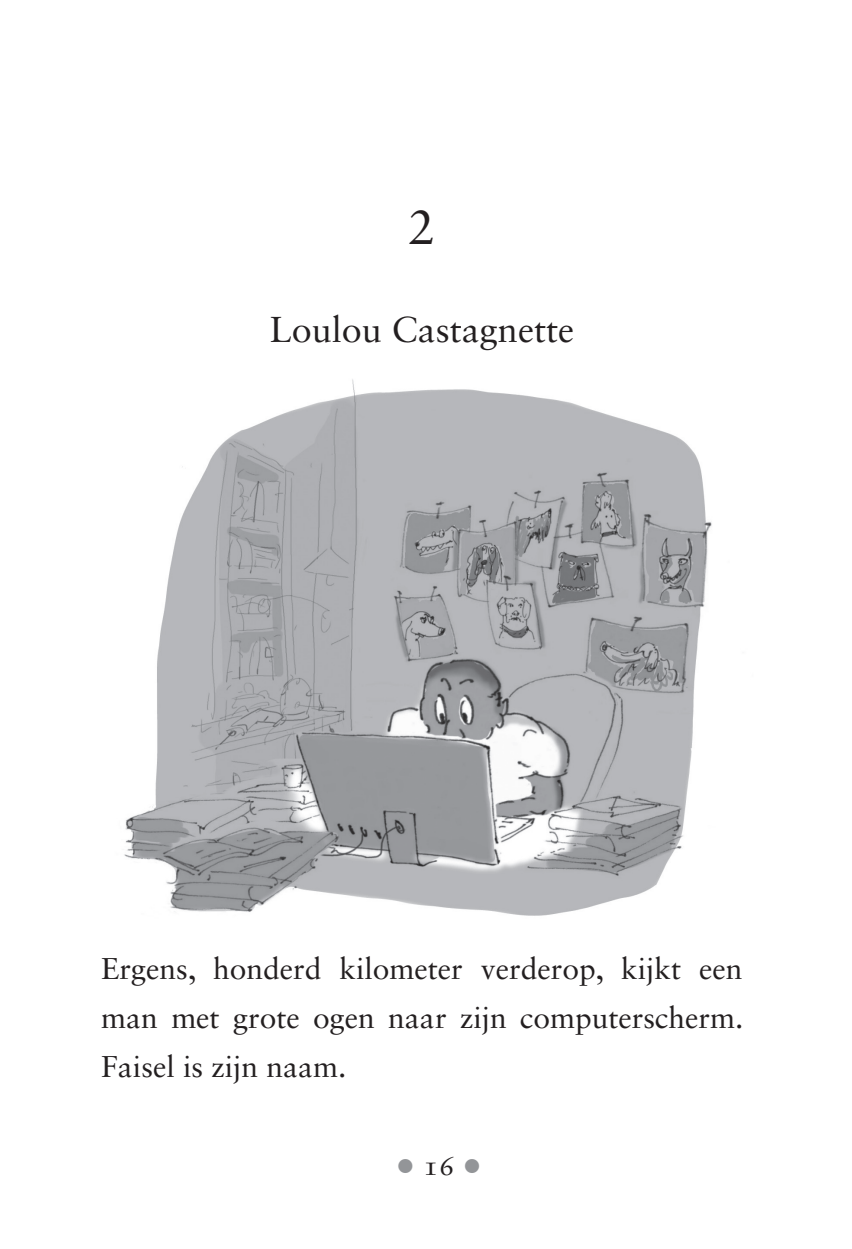
<style>
.page{position:relative;width:852px;height:1249px;background:#fff}
.page>*{position:absolute;margin:0;border:0;box-sizing:border-box;transform-origin:0 0}
.t1{font:48px "Sabon LT Std";color:#231f20}
.t2{font:40px "Sabon LT Std";color:#939598}
.t3{font:36px "Sabon LT Std";color:#231f20}
.t4{font:30px/49px "Sabon LT Std";color:#231f20;text-align:justify}
.s1{font-family:"Sabon Roman SC";font-size:28px;color:#231f20}
</style>
<div class="page">
<img style="left:124px;top:379px;width:588px;height:537px">
<h1 class="t1" style="left:408px;top:198px;width:28px">2</h1>
<p class="t3" style="left:269px;top:308px;width:306px">Loulou Castagnette</p>
<p class="t4" style="left:101px;top:943px;width:643px">Ergens, honderd kilometer verderop, kijkt een man met grote ogen naar zijn computerscherm.<br>Faisel is zijn naam.</p>
<h2 class="t2" style="left:395px;top:1142px;width:88px">•<span class="s1">16</span>•</h2>
</div>
